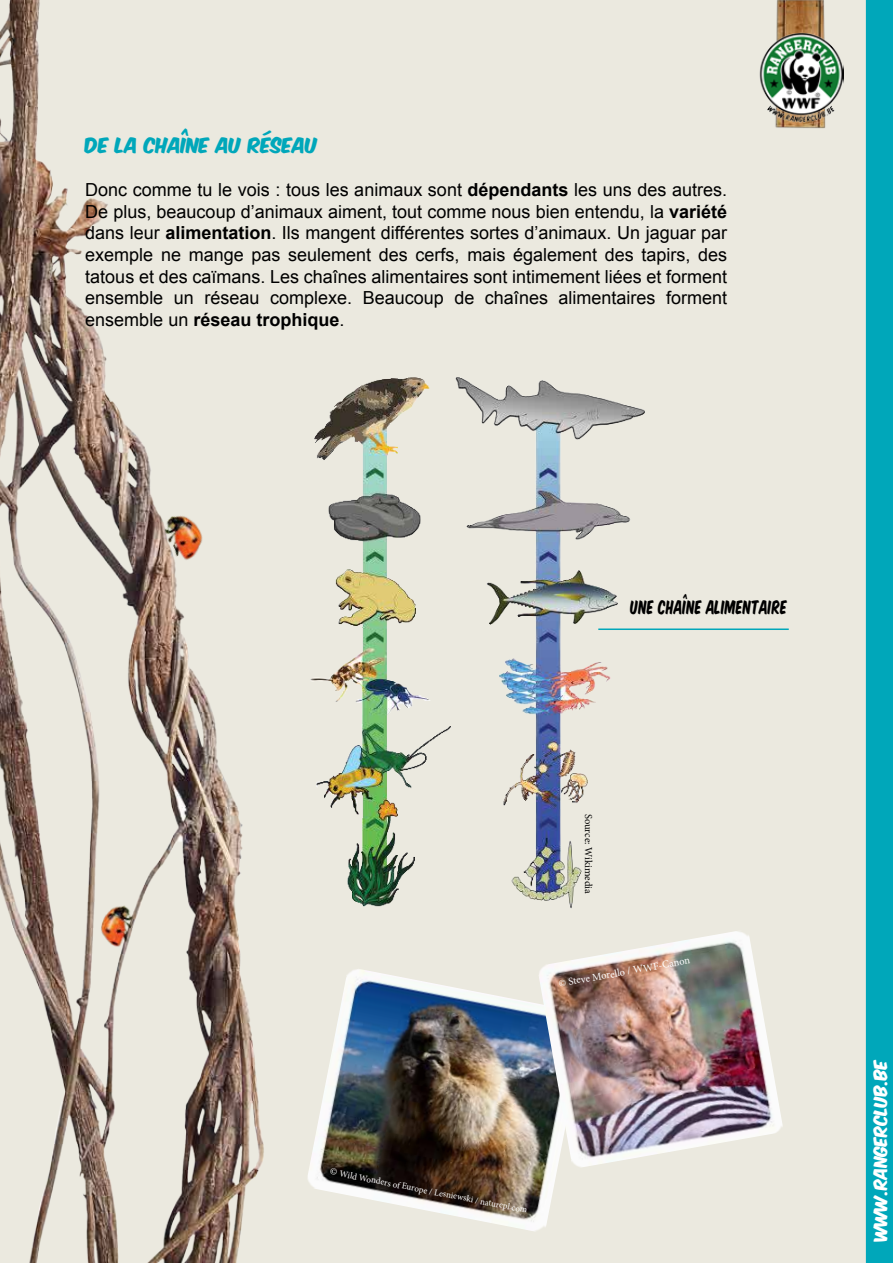
<style>
.page{position:relative;width:893px;height:1263px;background:#ebe9df}
.page>*{position:absolute;margin:0;border:0;box-sizing:border-box;transform-origin:0 0}
.t1{font:18px/21.6px "Arial";color:#000;text-align:justify}
.t2{font:18px "Komika Title";color:#000}
.t3{font:18px "Komika Title Axis";color:#00a7ba}
.t4{font:15.75px "Komika Title Axis";color:#fff}
.t5{font:10.5px "Minion Pro";color:#fff}
.t6{font:10.5px "Minion Pro";color:#000}
.t7{font:9px "Minion Pro";color:#fff}
.s1{font-weight:700}
.s2{font-size:10.5px}
</style>
<div class="page">
<img style="left:0;top:0;width:264px;height:1263px">
<img style="left:775px;top:0;width:51px;height:129px">
<img style="left:759px;top:32px;width:84px;height:92px">
<div style="left:866px;top:0;width:27px;height:1263px;background:#00a7ba"></div>
<img style="left:310px;top:377px;width:335px;height:532px">
<img style="left:104px;top:449px;width:145px;height:159px">
<img style="left:60px;top:850px;width:117px;height:146px">
<img style="left:308px;top:969px;width:249px;height:262px">
<img style="left:537px;top:931px;width:246px;height:238px">
<hr style="left:598px;top:628px;width:191px;height:2px;background:#00a7ba">
<p class="t3" style="left:85px;top:136px;width:234px">DE LA CHAÎNE AU RÉSEAU</p>
<p class="t1" style="left:85px;top:179px;width:643px">Donc comme tu le vois : tous les animaux sont <span class="s1">dépendants</span> les uns des autres.<br>De plus, beaucoup d’animaux aiment, tout comme nous bien entendu, la <span class="s1">variété </span>dans leur <span class="s1">alimentation</span>. Ils mangent différentes sortes d’animaux. Un jaguar par exemple ne mange pas seulement des cerfs, mais également des tapirs, des tatous et des caïmans. Les chaînes alimentaires sont intimement liées et forment ensemble un réseau complexe. Beaucoup de chaînes alimentaires forment ensemble un <span class="s1">réseau trophique</span>.</p>
<p class="t2" style="left:631px;top:594px;width:158px">UNE CHAÎNE ALIMENTAIRE</p>
<p class="t6" style="left:595px;top:813px;width:82px;rotate:90deg">Source: Wikimedia</p>
<p class="t5" style="left:558px;top:976px;width:135px;rotate:-10deg">© Steve Morello / WWF-Canon</p>
<p class="t7" style="left:331px;top:1166px;width:202px;rotate:11deg"><span class="s2">©</span> Wild Wonders of Europe / Lesniewski / naturepl.com</p>
<p class="t4" style="left:872px;top:1241px;width:183px;rotate:-90deg">WWW.RANGERCLUB.BE</p>
</div>
